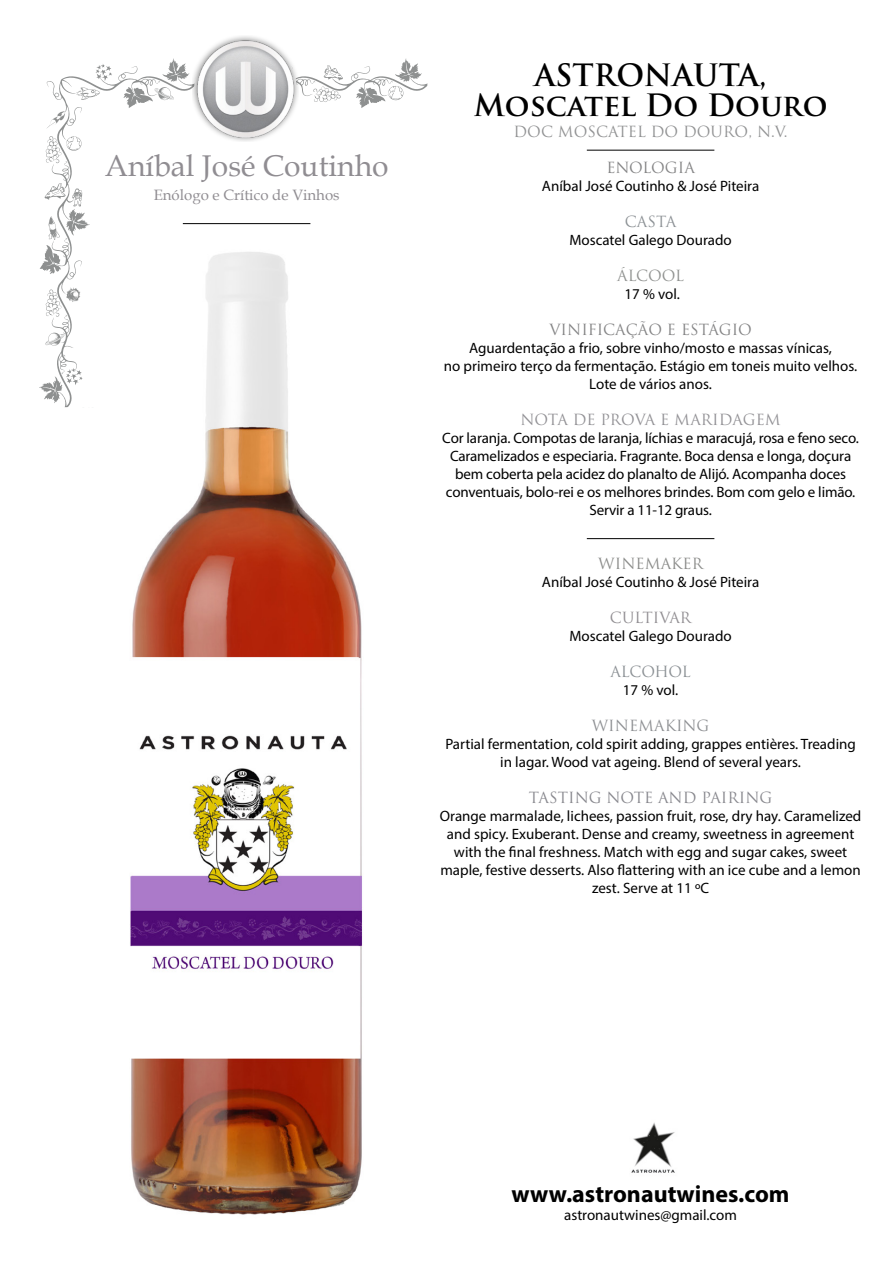
<style>
.page{position:relative;width:893px;height:1263px;background:#fff}
.page>*{position:absolute;margin:0;border:0;box-sizing:border-box;transform-origin:0 0}
.t1{font:700 30px/30px "Trajan Pro";color:#000;text-align:center}
.t2{font:30px "Book Antiqua";color:#908d92}
.t3{font:700 24px "Myriad Pro";color:#000}
.t4{font:15px/18px "Myriad Pro";color:#000;text-align:center}
.t5{font:15px "Trajan Pro";color:#848485}
.t6{font:15px "Book Antiqua";color:#908d92}
.t7{font:15px "Trajan Pro";color:#919293}
.t8{font:15px "Trajan Pro";letter-spacing:-.005em;color:#929195}
.t9{font:15px "Trajan Pro";color:#87878d}
.t10{font:15px "Trajan Pro";letter-spacing:-.015em;color:#8b9094}
.t11{font:15px "Trajan Pro";color:#8d8f92}
.t12{font:15px "Trajan Pro";color:#8a8b89}
.t13{font:15px "Trajan Pro";color:#918e92}
.t14{font:15px "Trajan Pro";letter-spacing:-.01em;color:#909290}
</style>
<div class="page">
<svg style="left:47px;top:72px;width:380px;height:296px"></svg>
<svg style="left:313px;top:86px;width:28px;height:16px"></svg>
<svg style="left:421px;top:209px;width:6px;height:26px"></svg>
<svg style="left:45px;top:289px;width:16px;height:28px"></svg>
<svg style="left:96px;top:64px;width:16px;height:17px"></svg>
<svg style="left:39px;top:368px;width:44px;height:40px"></svg>
<svg style="left:76px;top:87px;width:24px;height:13px"></svg>
<svg style="left:123px;top:58px;width:66px;height:50px"></svg>
<svg style="left:45px;top:333px;width:19px;height:13px"></svg>
<svg style="left:47px;top:111px;width:18px;height:17px"></svg>
<svg style="left:68px;top:287px;width:13px;height:15px"></svg>
<svg style="left:324px;top:65px;width:19px;height:15px"></svg>
<svg style="left:40px;top:183px;width:50px;height:91px"></svg>
<svg style="left:356px;top:58px;width:66px;height:50px"></svg>
<svg style="left:45px;top:136px;width:37px;height:27px"></svg>
<img style="left:193px;top:36px;width:105px;height:105px">
<img style="left:117px;top:238px;width:257px;height:977px">
<img style="left:631px;top:1122px;width:44px;height:51px">
<hr style="left:587px;top:538px;width:127px;height:1px;background:#000">
<hr style="left:587px;top:150px;width:127px;height:1px;background:#000">
<hr style="left:183px;top:223px;width:127px;height:1px;background:#000">
<h1 class="t2" style="left:105px;top:144px;width:285px">Aníbal José Coutinho</h1>
<p class="t6" style="left:154px;top:184px;width:187px">Enólogo e Crítico de Vinhos</p>
<h1 class="t1" style="left:474px;top:61px;width:355px">ASTRONAUTA,<br>Moscatel Do Douro</h1>
<p class="t7" style="left:514px;top:122px;width:276px">DOC MOSCATEL DO DOURO, N.V.</p>
<p class="t5" style="left:606px;top:158px;width:90px">ENOLOGIA</p>
<p class="t4" style="left:542px;top:177px;width:219px">Aníbal José Coutinho &amp; José Piteira</p>
<p class="t10" style="left:625px;top:212px;width:53px">CASTA</p>
<p class="t4" style="left:569px;top:231px;width:164px">Moscatel Galego Dourado</p>
<p class="t14" style="left:617px;top:266px;width:68px">ÁLCOOL</p>
<p class="t4" style="left:624px;top:285px;width:57px">17 % vol.</p>
<p class="t5" style="left:549px;top:320px;width:204px">VINIFICAÇÃO E ESTÁGIO</p>
<p class="t4" style="left:444px;top:339px;width:415px">Aguardentação a frio, sobre vinho/mosto e massas vínicas,<br>no primeiro terço da fermentação. Estágio em toneis muito velhos.<br>Lote de vários anos.</p>
<p class="t8" style="left:520px;top:410px;width:262px">NOTA DE PROVA E MARIDAGEM</p>
<p class="t4" style="left:442px;top:429px;width:418px">Cor laranja. Compotas de laranja, líchias e maracujá, rosa e feno seco.<br>Caramelizados e especiaria. Fragrante. Boca densa e longa, doçura bem coberta pela acidez do planalto de Alijó. Acompanha doces conventuais, bolo-rei e os melhores brindes. Bom com gelo e limão.<br>Servir a 11-12 graus.</p>
<p class="t12" style="left:598px;top:554px;width:106px">WINEMAKER</p>
<p class="t4" style="left:542px;top:573px;width:219px">Aníbal José Coutinho &amp; José Piteira</p>
<p class="t13" style="left:610px;top:608px;width:83px">CULTIVAR</p>
<p class="t4" style="left:569px;top:627px;width:164px">Moscatel Galego Dourado</p>
<p class="t10" style="left:610px;top:662px;width:82px">ALCOHOL</p>
<p class="t4" style="left:623px;top:681px;width:57px">17 % vol.</p>
<p class="t11" style="left:592px;top:716px;width:119px">WINEMAKING</p>
<p class="t4" style="left:445px;top:735px;width:412px">Partial fermentation, cold spirit adding, grappes entières. Treading in lagar. Wood vat ageing. Blend of several years.</p>
<p class="t9" style="left:529px;top:788px;width:245px">TASTING NOTE AND PAIRING</p>
<p class="t4" style="left:440px;top:807px;width:423px">Orange marmalade, lichees, passion fruit, rose, dry hay. Caramelized and spicy. Exuberant. Dense and creamy, sweetness in agreement with the final freshness. Match with egg and sugar cakes, sweet maple, festive desserts. Also flattering with an ice cube and a lemon zest. Serve at 11 ºC</p>
<h2 class="t3" style="left:512px;top:1179px;width:279px">www.astronautwines.com</h2>
<p class="t4" style="left:564px;top:1206px;width:174px">astronautwines@gmail.com</p>
</div>
